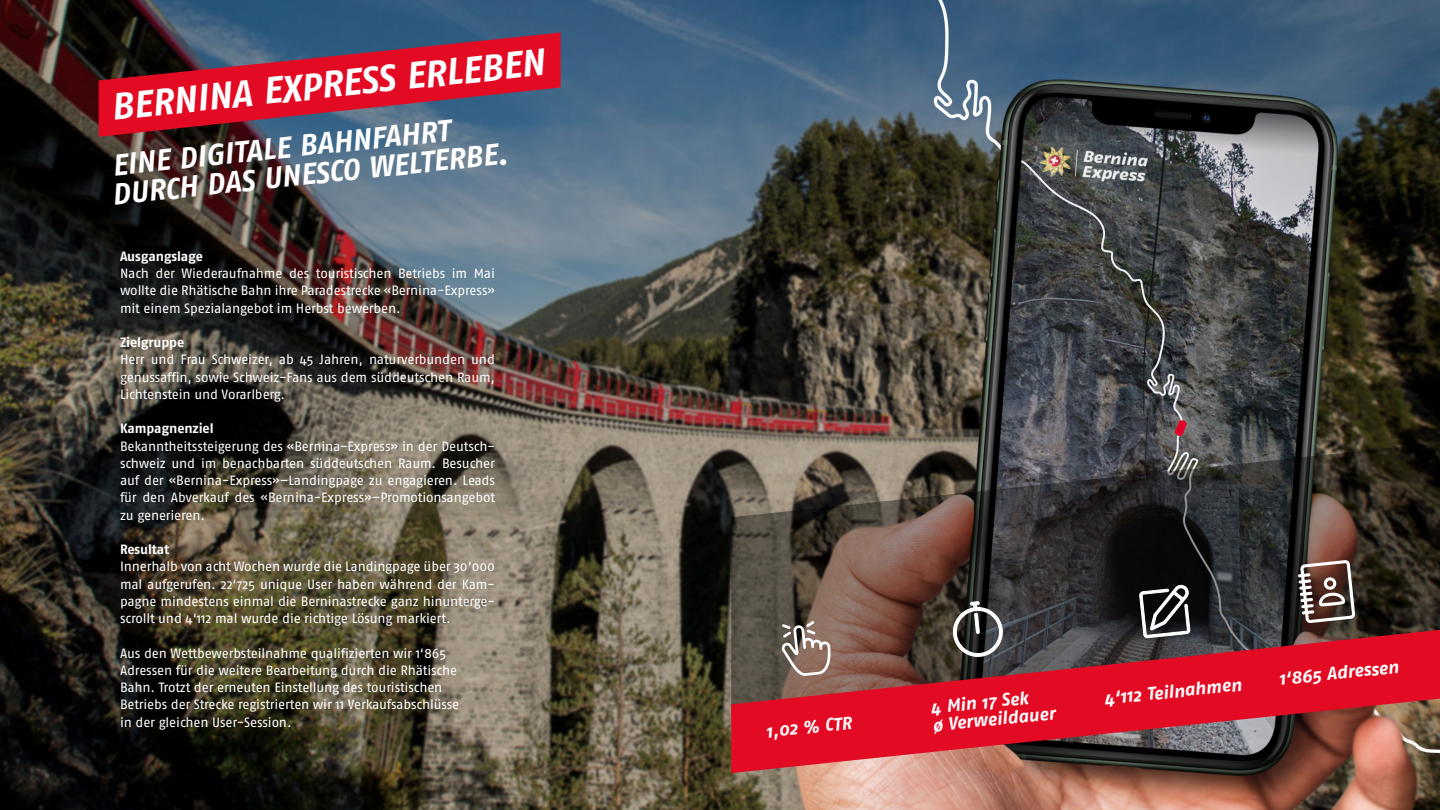
<style>
.page{position:relative;width:1440px;height:810px;background:#fff}
.page>*{position:absolute;margin:0;border:0;box-sizing:border-box;transform-origin:0 0}
.t1{font:italic 700 37.5px "Fago No";color:#fff}
.t2{font:italic 700 30px "Fago No";color:#fff}
.t3{font:italic 700 18px "Fago No";color:#fff}
.t4{font:13.5px/17.2px "Fago No";letter-spacing:-.015em;color:#fff;text-align:justify}
.t5{font:700 13.5px "Fago No";letter-spacing:-.01em;color:#fff}
</style>
<div class="page">
<img style="left:0;top:0;width:1440px;height:810px">
<svg style="left:99px;top:33px;width:462px;height:104px;background:#932c44"></svg>
<svg style="left:731px;top:443px;width:709px;height:187px;background:#443c37"></svg>
<img style="left:731px;top:630px;width:709px;height:143px">
<svg style="left:1139px;top:585px;width:52px;height:58px"></svg>
<svg style="left:953px;top:601px;width:50px;height:56px"></svg>
<svg style="left:1298px;top:560px;width:57px;height:63px"></svg>
<svg style="left:782px;top:621px;width:49px;height:55px"></svg>
<p class="t1" style="left:109px;top:86px;width:437px;rotate:-6deg">BERNINA EXPRESS ERLEBEN</p>
<p class="t2" style="left:110px;top:148px;width:341px;rotate:-6deg">EINE DIGITALE BAHNFAHRT</p>
<p class="t2" style="left:110px;top:177px;width:399px;rotate:-6deg">DURCH DAS UNESCO WELTERBE.</p>
<p class="t5" style="left:120px;top:248px;width:84px">Ausgangslage</p>
<p class="t4" style="left:120px;top:265px;width:377px">Nach der Wiederaufnahme des touristischen Betriebs im Mai wollte die Rhätische Bahn ihre Paradestrecke «Bernina-Express» mit einem Spezialangebot im Herbst bewerben.</p>
<p class="t5" style="left:120px;top:334px;width:66px">Zielgruppe</p>
<p class="t4" style="left:120px;top:351px;width:376px">Herr und Frau Schweizer, ab 45 Jahren, naturverbunden und genussaffin, sowie Schweiz-Fans aus dem süddeutschen Raum, Lichtenstein und Vorarlberg.</p>
<p class="t5" style="left:120px;top:421px;width:95px">Kampagnenziel</p>
<p class="t4" style="left:120px;top:437px;width:377px">Bekanntheitssteigerung des «Bernina-Express» in der Deutsch&shy;schweiz und im benachbarten süddeutschen Raum. Besucher auf der «Bernina-Express»–Landingpage zu engagieren. Leads für den Abverkauf des «Bernina-Express»–Promotionsangebot zu generieren.</p>
<p class="t5" style="left:120px;top:541px;width:51px">Resultat</p>
<p class="t4" style="left:120px;top:558px;width:377px">Innerhalb von acht Wochen wurde die Landingpage über 30‘000 mal aufgerufen. 22‘725 unique User haben während der Kam&shy;pagne mindestens einmal die Berninastrecke ganz hinunterge&shy;scrollt und 4‘112 mal wurde die richtige Lösung markiert.</p>
<p class="t4" style="left:120px;top:644px;width:328px">Aus den Wettbewerbsteilnahme qualifizierten wir 1‘865</p>
<p class="t4" style="left:120px;top:661px;width:339px">Adressen für die weitere Bearbeitung durch die Rhätische<br>Bahn. Trotzt der erneuten Einstellung des touristischen</p>
<p class="t4" style="left:120px;top:696px;width:341px">Betriebs der Strecke registrierten wir 11 Verkaufsabschlüsse</p>
<p class="t4" style="left:120px;top:713px;width:173px">in der gleichen User-Session.</p>
<p class="t3" style="left:765px;top:721px;width:87px;rotate:-6deg">1,02 % CTR</p>
<p class="t3" style="left:930px;top:697px;width:100px;rotate:-6deg">4 Min 17 Sek</p>
<p class="t3" style="left:931px;top:715px;width:125px;rotate:-6deg">ø Verweildauer</p>
<p class="t3" style="left:1103px;top:688px;width:139px;rotate:-6deg">4‘112 Teilnahmen</p>
<p class="t3" style="left:1278px;top:668px;width:122px;rotate:-6deg">1‘865 Adressen</p>
</div>
